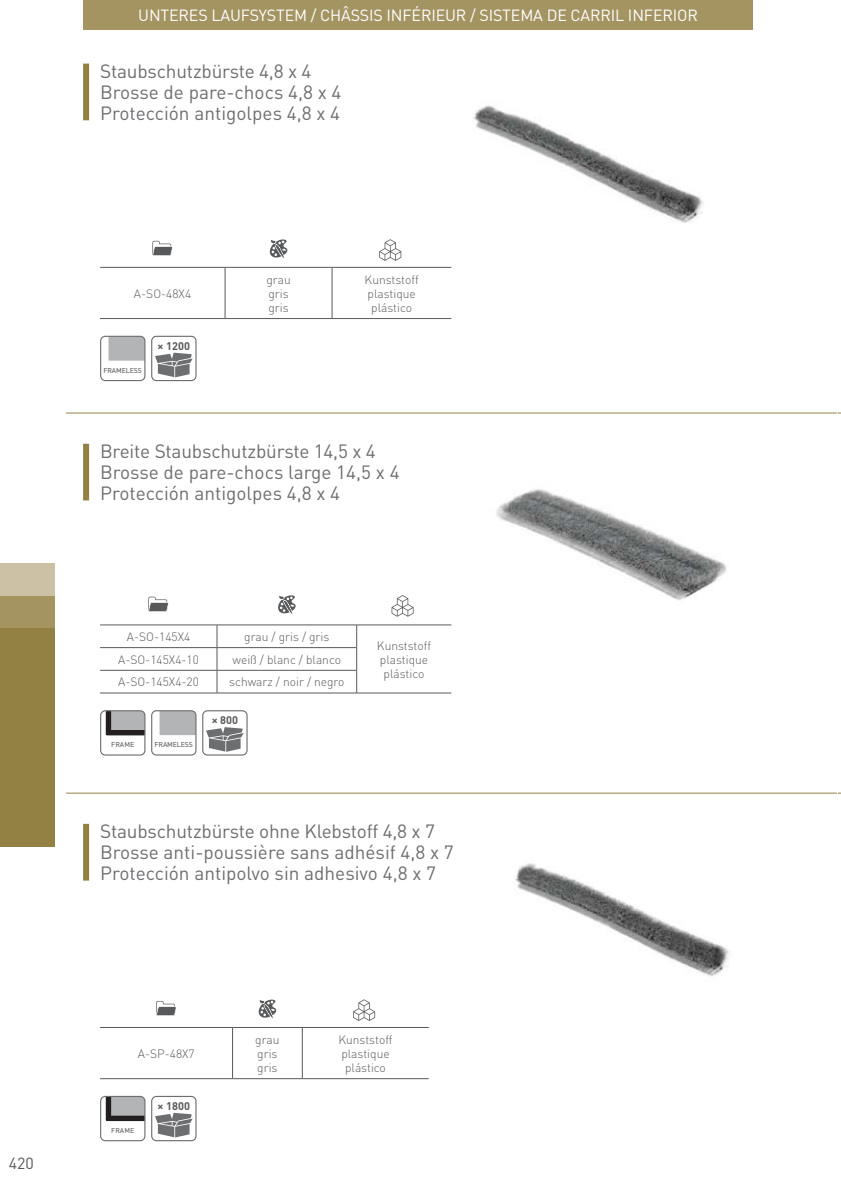
<style>
.page{position:relative;width:841px;height:1190px;background:#fff}
.page>*{position:absolute;margin:0;border:0;box-sizing:border-box;transform-origin:0 0}
.t1{font:19px/21px "DIN Pro";color:#6d6e70}
.t2{font:16px "DIN Pro";letter-spacing:-.01em;color:#fff}
.t3{font:16px "DIN Pro";color:#58595b}
.t4{font:300 12px/14px "DIN Pro";color:#58595b;text-align:center}
.t5{font:700 11px "DIN Pro";color:#58595b}
.t6{font:500 7px "DIN Pro";letter-spacing:-.015em;color:#6d6e70}
</style>
<div class="page">
<div style="left:83px;top:0;width:669px;height:30px;background:#a49462"></div>
<div style="left:83px;top:64px;width:6px;height:56px;background:#938144"></div>
<div style="left:83px;top:443px;width:6px;height:57px;background:#938144"></div>
<div style="left:83px;top:823px;width:6px;height:57px;background:#938144"></div>
<hr style="left:66px;top:412px;width:770px;height:1px;background:#938144">
<hr style="left:66px;top:792px;width:770px;height:1px;background:#938144">
<div style="left:0;top:628px;width:55px;height:218px;background:#938144"></div>
<div style="left:0;top:595px;width:55px;height:33px;background:#a49462"></div>
<div style="left:0;top:562px;width:55px;height:33px;background:#ccc1a4"></div>
<img style="left:473px;top:105px;width:231px;height:118px">
<svg style="left:100px;top:335px;width:45px;height:46px"></svg>
<svg style="left:151px;top:335px;width:45px;height:46px"></svg>
<img style="left:514px;top:863px;width:215px;height:114px">
<svg style="left:100px;top:710px;width:45px;height:45px"></svg>
<svg style="left:151px;top:710px;width:45px;height:45px"></svg>
<svg style="left:202px;top:710px;width:45px;height:45px"></svg>
<svg style="left:100px;top:1095px;width:45px;height:45px"></svg>
<svg style="left:151px;top:1095px;width:45px;height:45px"></svg>
<img style="left:496px;top:489px;width:231px;height:111px">
<hr style="left:100px;top:267px;width:125px;height:1px;background:#58595b">
<hr style="left:100px;top:318px;width:125px;height:1px;background:#58595b">
<hr style="left:225px;top:267px;width:1px;height:51px;background:#58595b">
<hr style="left:225px;top:267px;width:107px;height:1px;background:#58595b">
<hr style="left:225px;top:318px;width:107px;height:1px;background:#58595b">
<hr style="left:332px;top:267px;width:1px;height:51px;background:#58595b">
<hr style="left:332px;top:267px;width:119px;height:1px;background:#58595b">
<hr style="left:332px;top:318px;width:119px;height:1px;background:#58595b">
<svg style="left:152px;top:241px;width:21px;height:15px"></svg>
<svg style="left:269px;top:239px;width:18px;height:19px"></svg>
<svg style="left:379px;top:239px;width:22px;height:22px"></svg>
<hr style="left:100px;top:1026px;width:132px;height:1px;background:#58595b">
<hr style="left:100px;top:1078px;width:132px;height:1px;background:#58595b">
<hr style="left:232px;top:1027px;width:1px;height:51px;background:#58595b">
<hr style="left:232px;top:1026px;width:70px;height:1px;background:#58595b">
<hr style="left:232px;top:1078px;width:70px;height:1px;background:#58595b">
<hr style="left:302px;top:1027px;width:1px;height:51px;background:#58595b">
<hr style="left:302px;top:1026px;width:127px;height:1px;background:#58595b">
<hr style="left:302px;top:1078px;width:127px;height:1px;background:#58595b">
<svg style="left:156px;top:1001px;width:20px;height:14px"></svg>
<svg style="left:258px;top:999px;width:18px;height:19px"></svg>
<svg style="left:353px;top:999px;width:22px;height:21px"></svg>
<hr style="left:100px;top:624px;width:117px;height:1px;background:#58595b">
<hr style="left:217px;top:624px;width:140px;height:1px;background:#58595b">
<hr style="left:357px;top:624px;width:94px;height:1px;background:#58595b">
<hr style="left:100px;top:647px;width:117px;height:1px;background:#58595b">
<hr style="left:217px;top:647px;width:140px;height:1px;background:#58595b">
<hr style="left:100px;top:669px;width:117px;height:1px;background:#58595b">
<hr style="left:100px;top:692px;width:117px;height:1px;background:#58595b">
<svg style="left:217px;top:625px;width:1px;height:67px"></svg>
<hr style="left:217px;top:669px;width:140px;height:1px;background:#58595b">
<hr style="left:217px;top:692px;width:140px;height:1px;background:#58595b">
<svg style="left:356px;top:625px;width:1px;height:67px"></svg>
<hr style="left:357px;top:692px;width:94px;height:1px;background:#58595b">
<svg style="left:148px;top:596px;width:21px;height:15px"></svg>
<svg style="left:278px;top:595px;width:18px;height:19px"></svg>
<svg style="left:391px;top:595px;width:22px;height:21px"></svg>
<p class="t3" style="left:9px;top:1156px;width:27px">420</p>
<p class="t2" style="left:138px;top:9px;width:561px">UNTERES LAUFSYSTEM / CHÂSSIS INFÉRIEUR / SISTEMA DE CARRIL INFERIOR</p>
<p class="t1" style="left:100px;top:63px;width:243px">Staubschutzbürste 4,8 x 4<br>Brosse de pare-chocs 4,8 x 4<br>Protección antigolpes 4,8 x 4</p>
<p class="t4" style="left:134px;top:288px;width:59px">A-SO-48X4</p>
<p class="t4" style="left:266px;top:274px;width:26px;text-align:left">grau gris gris</p>
<p class="t4" style="left:364px;top:274px;width:56px">Kunststoff plastique plástico</p>
<p class="t6" style="left:103px;top:366px;width:40px">FRAMELESS</p>
<p class="t5" style="left:158px;top:341px;width:34px">× 1200</p>
<p class="t1" style="left:100px;top:443px;width:301px">Breite Staubschutzbürste 14,5 x 4<br>Brosse de pare-chocs large 14,5 x 4<br>Protección antigolpes 4,8 x 4</p>
<p class="t4" style="left:127px;top:631px;width:65px">A-SO-145X4</p>
<p class="t4" style="left:244px;top:631px;width:87px">grau / gris / gris</p>
<p class="t4" style="left:118px;top:653px;width:82px">A-SO-145X4-10</p>
<p class="t4" style="left:233px;top:653px;width:110px">weiß / blanc / blanco</p>
<p class="t4" style="left:118px;top:676px;width:82px">A-SO-145X4-20</p>
<p class="t4" style="left:229px;top:676px;width:117px">schwarz / noir / negro</p>
<p class="t6" style="left:111px;top:740px;width:24px">FRAME</p>
<p class="t6" style="left:154px;top:740px;width:40px">FRAMELESS</p>
<p class="t5" style="left:212px;top:716px;width:28px">× 800</p>
<p class="t4" style="left:377px;top:639px;width:56px">Kunststoff plastique plástico</p>
<p class="t1" style="left:100px;top:822px;width:355px">Staubschutzbürste ohne Klebstoff 4,8 x 7<br>Brosse anti-poussière sans adhésif 4,8 x 7<br>Protección antipolvo sin adhesivo 4,8 x 7</p>
<p class="t4" style="left:138px;top:1047px;width:58px">A-SP-48X7</p>
<p class="t4" style="left:255px;top:1033px;width:26px;text-align:left">grau gris gris</p>
<p class="t4" style="left:338px;top:1033px;width:56px">Kunststoff plastique plástico</p>
<p class="t6" style="left:111px;top:1125px;width:24px">FRAME</p>
<p class="t5" style="left:158px;top:1101px;width:34px">× 1800</p>
</div>
